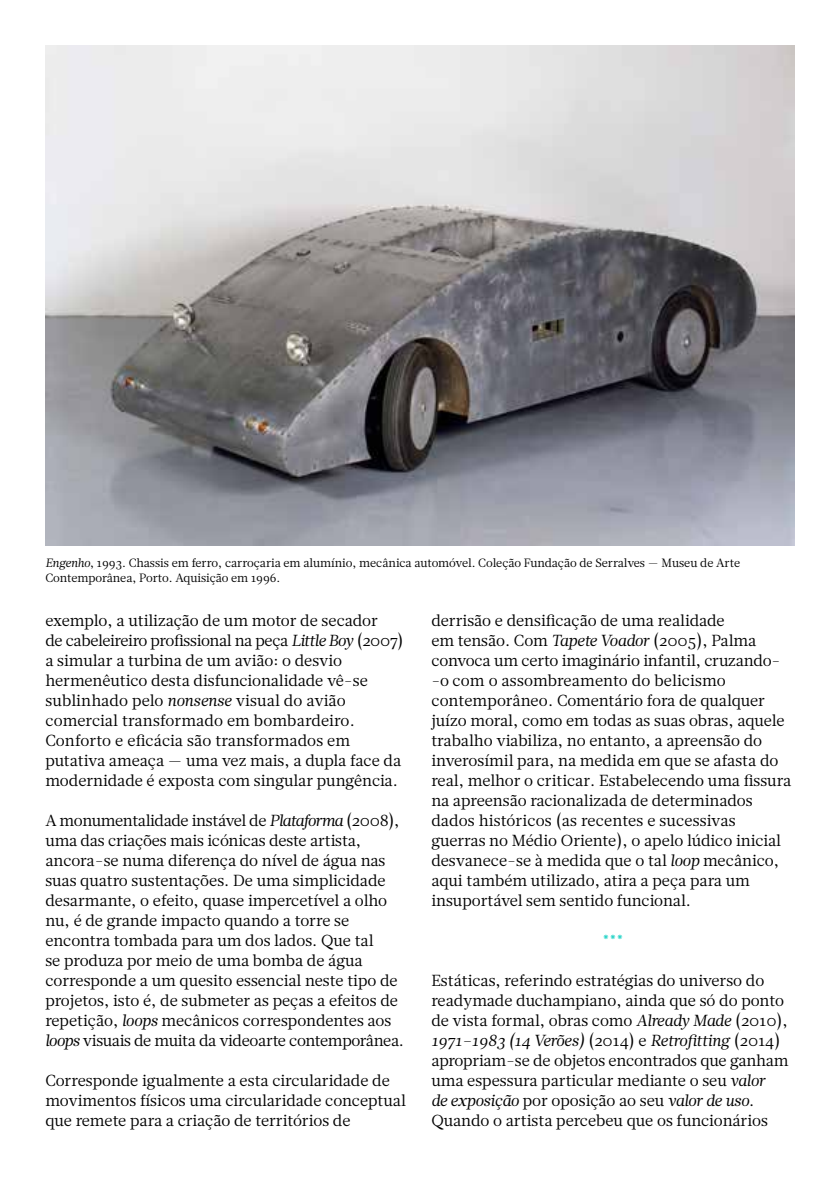
<style>
.page{position:relative;width:840px;height:1191px;background:#fff}
.page>*{position:absolute;margin:0;border:0;box-sizing:border-box;transform-origin:0 0}
.t1{font:16px/20px "Glosa Text";letter-spacing:-.01em;color:#000}
.t2{font:16px "Glosa Text";color:#00ccbe}
.t3{font:12px/15px "Glosa Text";color:#000}
.s1{font-style:italic}
</style>
<div class="page">
<img style="left:45px;top:45px;width:749px;height:500px">
<p class="t3" style="left:45px;top:555px;width:695px"><span class="s1">Engenho</span>, 1993. Chassis em ferro, carroçaria em alumínio, mecânica automóvel. Coleção Fundação de Serralves — Museu de Arte<br>Contemporânea, Porto. Aquisição em 1996.</p>
<p class="t1" style="left:45px;top:610px;width:359px">exemplo, a utilização de um motor de secador<br>de cabeleireiro profissional na peça <span class="s1">Little Boy</span> (2007) a simular a turbina de um avião: o desvio hermenêutico desta disfuncionalidade vê-se sublinhado pelo <span class="s1">nonsense</span> visual do avião comercial transformado em bombardeiro.<br>Conforto e eficácia são transformados em putativa ameaça — uma vez mais, a dupla face da modernidade é exposta com singular pungência.</p>
<p class="t1" style="left:45px;top:810px;width:360px">A monumentalidade instável de <span class="s1">Plataforma</span> (2008), uma das criações mais icónicas deste artista, ancora-se numa diferença do nível de água nas suas quatro sustentações. De uma simplicidade desarmante, o efeito, quase impercetível a olho nu, é de grande impacto quando a torre se encontra tombada para um dos lados. Que tal<br>se produza por meio de uma bomba de água corresponde a um quesito essencial neste tipo de projetos, isto é, de submeter as peças a efeitos de repetição, <span class="s1">loops</span> mecânicos correspondentes aos <span class="s1">loops</span> visuais de muita da videoarte contemporânea.</p>
<p class="t1" style="left:45px;top:1070px;width:361px">Corresponde igualmente a esta circularidade de movimentos físicos uma circularidade conceptual que remete para a criação de territórios de</p>
<p class="t1" style="left:431px;top:610px;width:361px">derrisão e densificação de uma realidade<br>em tensão. Com <span class="s1">Tapete Voador</span> (2005), Palma convoca um certo imaginário infantil, cruzando--o com o assombreamento do belicismo contemporâneo. Comentário fora de qualquer juízo moral, como em todas as suas obras, aquele trabalho viabiliza, no entanto, a apreensão do inverosímil para, na medida em que se afasta do real, melhor o criticar. Estabelecendo uma fissura na apreensão racionalizada de determinados dados históricos (as recentes e sucessivas guerras no Médio Oriente), o apelo lúdico inicial desvanece-se à medida que o tal <span class="s1">loop</span> mecânico, aqui também utilizado, atira a peça para um insuportável sem sentido funcional.</p>
<p class="t2" style="left:602px;top:929px;width:23px">***</p>
<p class="t1" style="left:431px;top:970px;width:358px">Estáticas, referindo estratégias do universo do readymade duchampiano, ainda que só do ponto de vista formal, obras como <span class="s1">Already Made</span> (2010), <span class="s1">1971–1983 (14 Verões)</span> (2014) e <span class="s1">Retrofitting</span> (2014) apropriam-se de objetos encontrados que ganham uma espessura particular mediante o seu <span class="s1">valor<br>de exposição</span> por oposição ao seu <span class="s1">valor de uso</span>.<br>Quando o artista percebeu que os funcionários</p>
</div>
